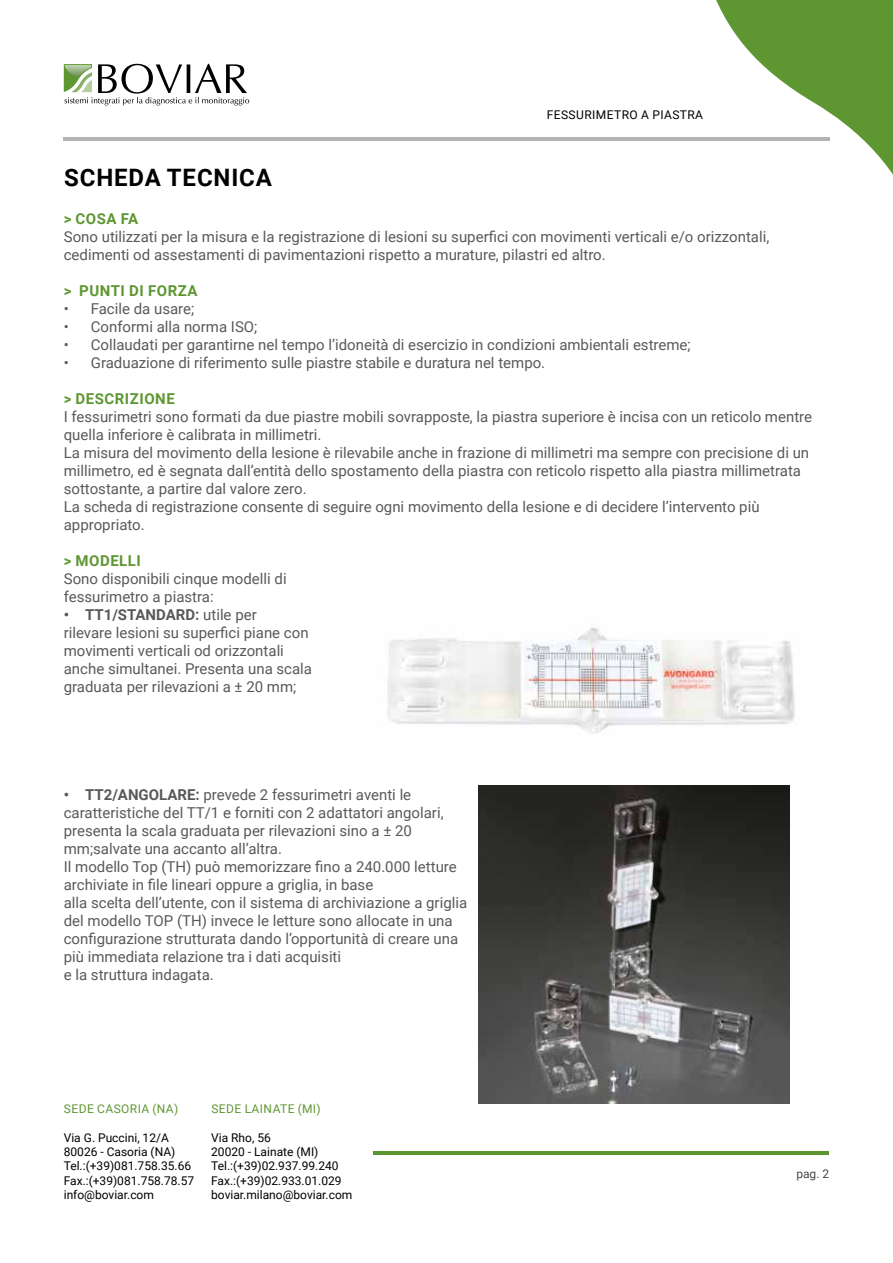
<style>
.page{position:relative;width:893px;height:1263px;background:#fff}
.page>*{position:absolute;margin:0;border:0;box-sizing:border-box;transform-origin:0 0}
.t1{font:700 24px "Roboto";letter-spacing:.035em;color:#000}
.t2{font:15px/18px "Roboto";color:#58595b}
.t3{font:700 15px "Roboto";letter-spacing:.035em;color:#5e9732}
.t4{font:12px/14.4px "Roboto";color:#000}
.t5{font:12px "Roboto";letter-spacing:.035em;color:#5e9732}
.t6{font:12px "Roboto";letter-spacing:.035em;color:#000}
.t7{font:12px "Roboto";color:#4c4649}
.s1{font-weight:700}
</style>
<div class="page">
<hr style="left:373px;top:1151px;width:456px;height:3px;background:#5e9732">
<svg style="left:707px;top:0;width:186px;height:175px"></svg>
<hr style="left:64px;top:137px;width:766px;height:3px;background:#b3b3b3">
<svg style="left:64px;top:64px;width:185px;height:42px"></svg>
<img style="left:388px;top:627px;width:407px;height:107px">
<img style="left:479px;top:785px;width:311px;height:319px">
<h1 class="t1" style="left:64px;top:160px;width:209px">SCHEDA TECNICA</h1>
<p class="t6" style="left:547px;top:107px;width:158px">FESSURIMETRO A PIASTRA</p>
<p class="t3" style="left:64px;top:208px;width:76px">&gt; COSA FA</p>
<p class="t2" style="left:64px;top:227px;width:707px">Sono utilizzati per la misura e la registrazione di lesioni su superfici con movimenti verticali e/o orizzontali, cedimenti od assestamenti di pavimentazioni rispetto a murature, pilastri ed altro.</p>
<p class="t3" style="left:64px;top:280px;width:135px">&gt; PUNTI DI FORZA</p>
<p class="t2" style="left:64px;top:299px;width:132px">• Facile da usare;</p>
<p class="t2" style="left:64px;top:317px;width:195px">• Conformi alla norma ISO;</p>
<p class="t2" style="left:64px;top:335px;width:628px">• Collaudati per garantirne nel tempo l’idoneità di esercizio in condizioni ambientali estreme;</p>
<p class="t2" style="left:64px;top:353px;width:483px">• Graduazione di riferimento sulle piastre stabile e duratura nel tempo.</p>
<p class="t3" style="left:64px;top:388px;width:113px">&gt; DESCRIZIONE</p>
<p class="t2" style="left:64px;top:407px;width:750px">I fessurimetri sono formati da due piastre mobili sovrapposte, la piastra superiore è incisa con un reticolo mentre quella inferiore è calibrata in millimetri.<br>La misura del movimento della lesione è rilevabile anche in frazione di millimetri ma sempre con precisione di un millimetro, ed è segnata dall’entità dello spostamento della piastra con reticolo rispetto alla piastra millimetrata sottostante, a partire dal valore zero.<br>La scheda di registrazione consente di seguire ogni movimento della lesione e di decidere l’intervento più appropriato.</p>
<p class="t3" style="left:64px;top:550px;width:79px">&gt; MODELLI</p>
<p class="t2" style="left:64px;top:569px;width:224px">Sono disponibili cinque modelli di fessurimetro a piastra:</p>
<p class="t2" style="left:64px;top:605px;width:250px"><span class="s1">• TT1/STANDARD:</span> utile per<br>rilevare lesioni su superfici piane con movimenti verticali od orizzontali anche simultanei. Presenta una scala graduata per rilevazioni a ± 20 mm;</p>
<p class="t2" style="left:64px;top:785px;width:405px"><span class="s1">• TT2/ANGOLARE:</span> prevede 2 fessurimetri aventi le caratteristiche del TT/1 e forniti con 2 adattatori angolari, presenta la scala graduata per rilevazioni sino a ± 20 mm;salvate una accanto all’altra.<br>Il modello Top (TH) può memorizzare fino a 240.000 letture archiviate in file lineari oppure a griglia, in base<br>alla scelta dell’utente, con il sistema di archiviazione a griglia del modello TOP (TH) invece le letture sono allocate in una configurazione strutturata dando l’opportunità di creare una più immediata relazione tra i dati acquisiti<br>e la struttura indagata.</p>
<p class="t5" style="left:64px;top:1100px;width:116px">SEDE CASORIA (NA)</p>
<p class="t4" style="left:64px;top:1129px;width:132px">Via G. Puccini, 12/A<br>80026 - Casoria (NA)<br>Tel.:(+39)081.758.35.66<br>Fax.:(+39)081.758.78.57 info@boviar.com</p>
<p class="t5" style="left:211px;top:1100px;width:111px">SEDE LAINATE (MI)</p>
<p class="t4" style="left:211px;top:1129px;width:143px">Via Rho, 56<br>20020 - Lainate (MI)<br>Tel.:(+39)02.937.99.240<br>Fax.:(+39)02.933.01.029 boviar.milano@boviar.com</p>
<p class="t7" style="left:796px;top:1165px;width:34px">pag. 2</p>
</div>
